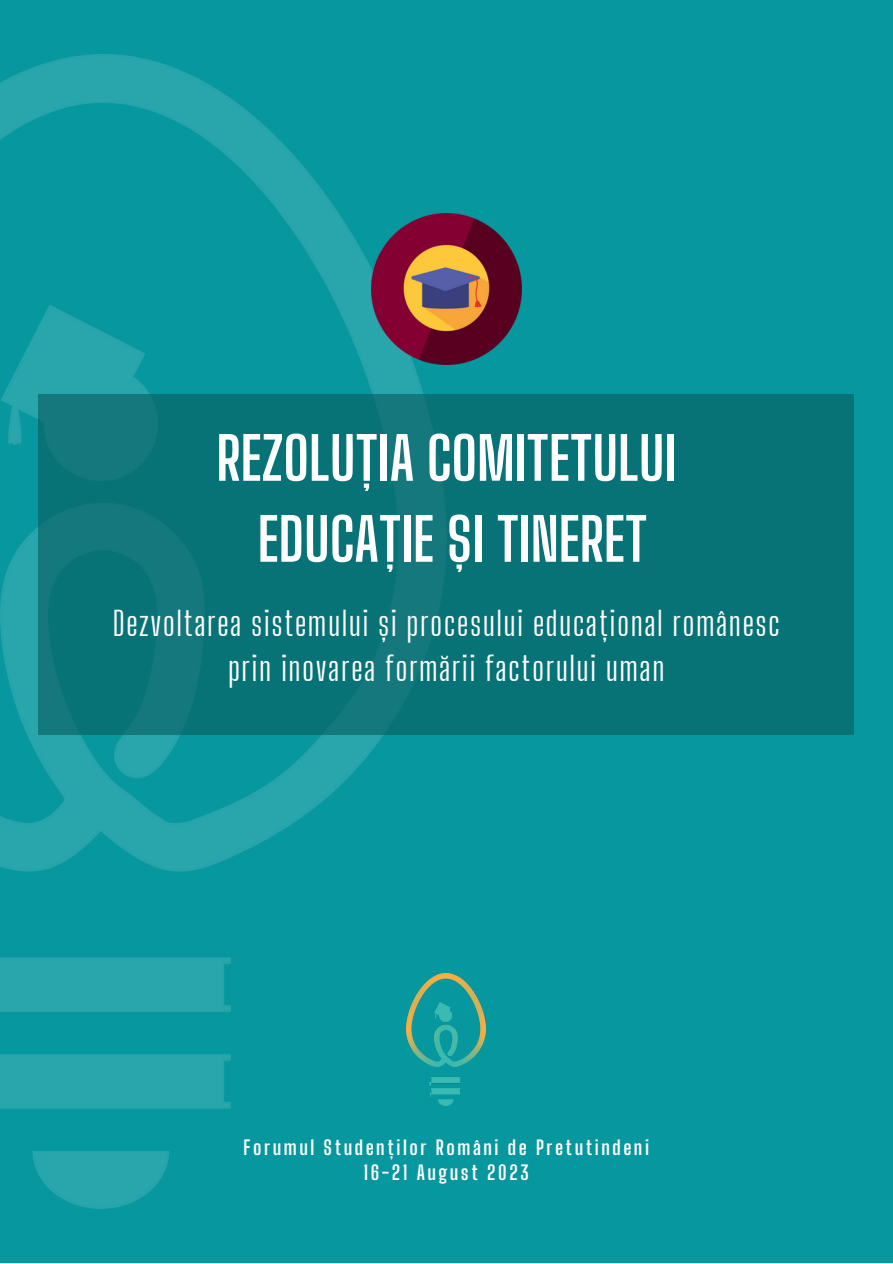
<style>
.page{position:relative;width:893px;height:1264px;background:#fff}
.page>*{position:absolute;margin:0;border:0;box-sizing:border-box;transform-origin:0 0}
.t1{font:700 58.5px "Big Shoulders Display";color:#fff}
.t2{font:33px/45px "Big Shoulders Display";letter-spacing:.045em;color:#fff;text-align:center}
.t3{font:700 19.5px "Big Shoulders Display";letter-spacing:.13em;color:#fff}
</style>
<div class="page">
<div style="left:0;top:0;width:892px;height:1262px;background:#07979f"></div>
<img style="left:0;top:54px;width:446px;height:1153px">
<img style="left:407px;top:973px;width:78px;height:132px">
<div style="left:38px;top:394px;width:816px;height:340px;background:linear-gradient(to right,#0c7579,#067377)"></div>
<img style="left:371px;top:213px;width:150px;height:151px">
<p class="t1" style="left:216px;top:423px;width:461px">REZOLUȚIA COMITETULUI</p>
<p class="t1" style="left:258px;top:504px;width:391px">EDUCAȚIE ȘI TINERET</p>
<p class="t2" style="left:113px;top:601px;width:668px">Dezvoltarea sistemului și procesului educațional românesc prin inovarea formării factorului uman</p>
<p class="t3" style="left:243px;top:1135px;width:407px">Forumul Studenților Români de Pretutindeni</p>
<p class="t3" style="left:363px;top:1161px;width:167px">16-21 August 2023</p>
</div>
